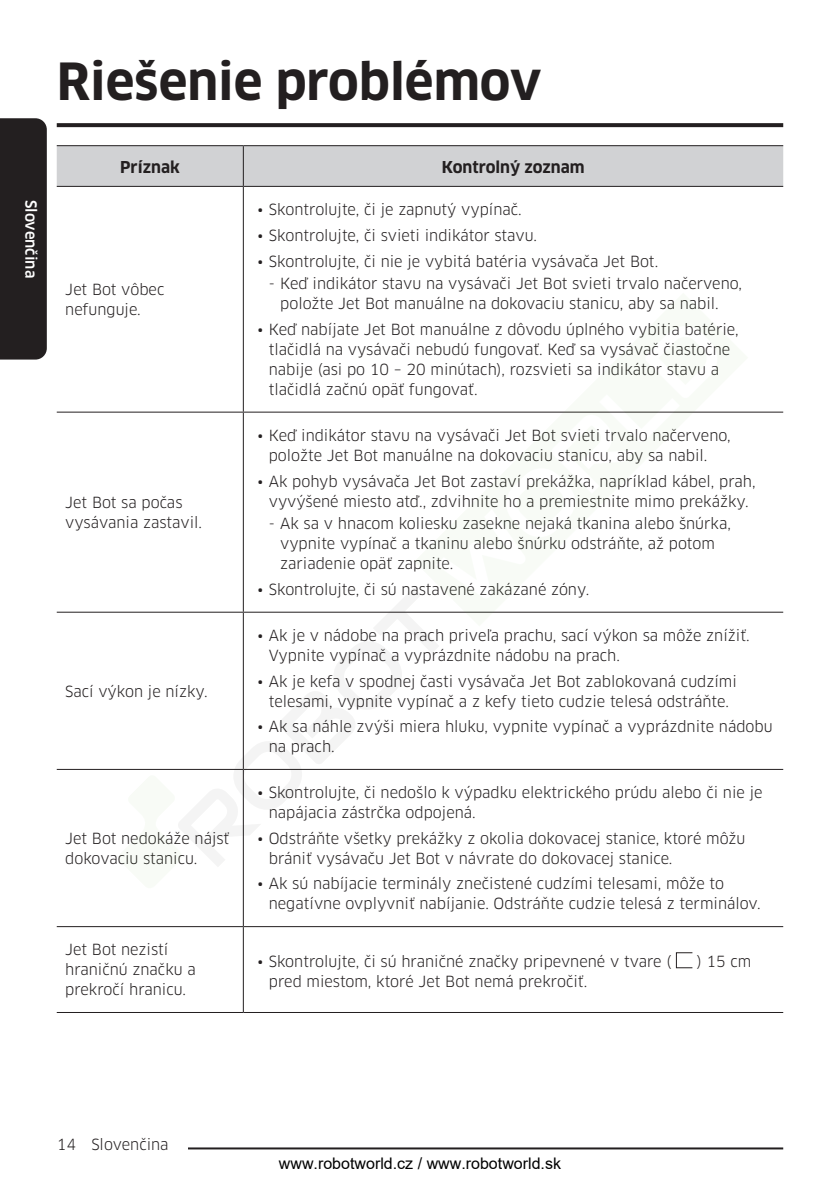
<style>
.page{position:relative;width:840px;height:1191px;background:#fff}
.page>*{position:absolute;margin:0;border:0;box-sizing:border-box;transform-origin:0 0}
.t1{font:700 50px "Samsung Clan Pro";color:#231f20}
.t2{font:16px "Arial";color:#000}
.t3{font:700 16px "Samsung Clan Pro";color:#231f20}
.t4{font:15px/20px "Samsung Clan Pro";color:#231f20}
.t5{font:500 15px "Samsung Clan Pro";color:#fff}
</style>
<div class="page">
<div style="left:0;top:118px;width:47px;height:241px;background:#231f20"></div>
<hr style="left:159px;top:1147px;width:623px;height:2px;background:#231f20">
<svg style="left:57px;top:123px;width:725px;height:4px;background:#2a2728"></svg>
<div style="left:91px;top:1136px;width:97px;height:18px;background:#fff"></div>
<div style="left:57px;top:146px;width:725px;height:40px;background:#d1d2d4"></div>
<hr style="left:57px;top:145px;width:186px;height:1px;background:#231f20">
<hr style="left:243px;top:145px;width:539px;height:1px;background:#231f20">
<hr style="left:243px;top:146px;width:1px;height:40px;background:#231f20">
<hr style="left:57px;top:186px;width:186px;height:1px;background:#231f20">
<hr style="left:243px;top:186px;width:539px;height:1px;background:#231f20">
<hr style="left:243px;top:187px;width:1px;height:224px;background:#231f20">
<hr style="left:57px;top:411px;width:186px;height:1px;background:#231f20">
<hr style="left:243px;top:411px;width:539px;height:1px;background:#231f20">
<hr style="left:57px;top:611px;width:186px;height:1px;background:#231f20">
<hr style="left:243px;top:611px;width:539px;height:1px;background:#231f20">
<hr style="left:57px;top:769px;width:186px;height:1px;background:#231f20">
<hr style="left:243px;top:769px;width:539px;height:1px;background:#231f20">
<hr style="left:243px;top:770px;width:1px;height:156px;background:#231f20">
<hr style="left:57px;top:926px;width:186px;height:1px;background:#231f20">
<hr style="left:243px;top:926px;width:539px;height:1px;background:#231f20">
<hr style="left:243px;top:927px;width:1px;height:85px;background:#231f20">
<hr style="left:57px;top:1012px;width:186px;height:1px;background:#231f20">
<hr style="left:243px;top:1012px;width:539px;height:1px;background:#231f20">
<div style="left:675px;top:952px;width:17px;height:16px;border:1px solid #231f20"></div>
<svg style="left:92px;top:316px;width:635px;height:575px"></svg>
<p class="t5" style="left:40px;top:200px;width:80px;rotate:90deg">Slovenčina</p>
<h1 class="t1" style="left:57px;top:53px;width:486px">Riešenie problémov</h1>
<p class="t3" style="left:120px;top:158px;width:61px">Príznak</p>
<p class="t3" style="left:441px;top:158px;width:144px">Kontrolný zoznam</p>
<p class="t4" style="left:65px;top:280px;width:101px">Jet Bot vôbec nefunguje.</p>
<p class="t4" style="left:65px;top:492px;width:138px">Jet Bot sa počas vysávania zastavil.</p>
<p class="t4" style="left:65px;top:681px;width:144px">Sací výkon je nízky.</p>
<p class="t4" style="left:65px;top:828px;width:165px">Jet Bot nedokáže nájsť dokovaciu stanicu.</p>
<p class="t4" style="left:257px;top:200px;width:265px">• Skontrolujte, či je zapnutý vypínač.</p>
<p class="t4" style="left:257px;top:225px;width:281px">• Skontrolujte, či svieti indikátor stavu.</p>
<p class="t4" style="left:257px;top:251px;width:402px">• Skontrolujte, či nie je vybitá batéria vysávača Jet Bot.</p>
<p class="t4" style="left:280px;top:274px;width:463px;text-indent:-11px">- Keď indikátor stavu na vysávači Jet Bot svieti trvalo načerveno, položte Jet Bot manuálne na dokovaciu stanicu, aby sa nabil.</p>
<p class="t4" style="left:269px;top:319px;width:471px;text-indent:-11px">• Keď nabíjate Jet Bot manuálne z dôvodu úplného vybitia batérie, tlačidlá na vysávači nebudú fungovať. Keď sa vysávač čiastočne nabije (asi po 10 – 20 minútach), rozsvieti sa indikátor stavu a tlačidlá začnú opäť fungovať.</p>
<p class="t4" style="left:269px;top:425px;width:463px;text-indent:-11px">• Keď indikátor stavu na vysávači Jet Bot svieti trvalo načerveno, položte Jet Bot manuálne na dokovaciu stanicu, aby sa nabil.</p>
<p class="t4" style="left:257px;top:471px;width:499px;text-align:center">• Ak pohyb vysávača Jet Bot zastaví prekážka, napríklad kábel, prah, vyvýšené miesto atď., zdvihnite ho a premiestnite mimo prekážky.</p>
<p class="t4" style="left:280px;top:514px;width:452px;text-indent:-11px">- Ak sa v hnacom koliesku zasekne nejaká tkanina alebo šnúrka, vypnite vypínač a tkaninu alebo šnúrku odstráňte, až potom zariadenie opäť zapnite.</p>
<p class="t4" style="left:257px;top:579px;width:333px">• Skontrolujte, či sú nastavené zakázané zóny.</p>
<p class="t4" style="left:269px;top:625px;width:482px;text-indent:-11px">• Ak je v nádobe na prach priveľa prachu, sací výkon sa môže znížiť.<br>Vypnite vypínač a vyprázdnite nádobu na prach.</p>
<p class="t4" style="left:257px;top:671px;width:480px;text-align:center">• Ak je kefa v spodnej časti vysávača Jet Bot zablokovaná cudzími telesami, vypnite vypínač a z kefy tieto cudzie telesá odstráňte.</p>
<p class="t4" style="left:269px;top:717px;width:505px;text-indent:-11px">• Ak sa náhle zvýši miera hluku, vypnite vypínač a vyprázdnite nádobu na prach.</p>
<p class="t4" style="left:268px;top:782px;width:495px;text-indent:-11px">• Skontrolujte, či nedošlo k výpadku elektrického prúdu alebo či nie je napájacia zástrčka odpojená.</p>
<p class="t4" style="left:268px;top:828px;width:478px;text-indent:-11px">• Odstráňte všetky prekážky z okolia dokovacej stanice, ktoré môžu brániť vysávaču Jet Bot v návrate do dokovacej stanice.</p>
<p class="t4" style="left:268px;top:874px;width:493px;text-indent:-11px">• Ak sú nabíjacie terminály znečistené cudzími telesami, môže to negatívne ovplyvniť nabíjanie. Odstráňte cudzie telesá z terminálov.</p>
<p class="t4" style="left:65px;top:939px;width:132px">Jet Bot nezistí hraničnú značku a prekročí hranicu.</p>
<p class="t4" style="left:257px;top:951px;width:415px">• Skontrolujte, či sú hraničné značky pripevnené v tvare (</p>
<p class="t4" style="left:696px;top:951px;width:56px">) 15 cm</p>
<p class="t4" style="left:269px;top:971px;width:320px">pred miestom, ktoré Jet Bot nemá prekročiť.</p>
<p class="t4" style="left:57px;top:1134px;width:113px">14 Slovenčina</p>
<p class="t2" style="left:279px;top:1152px;width:283px">www.robotworld.cz / www.robotworld.sk</p>
</div>
